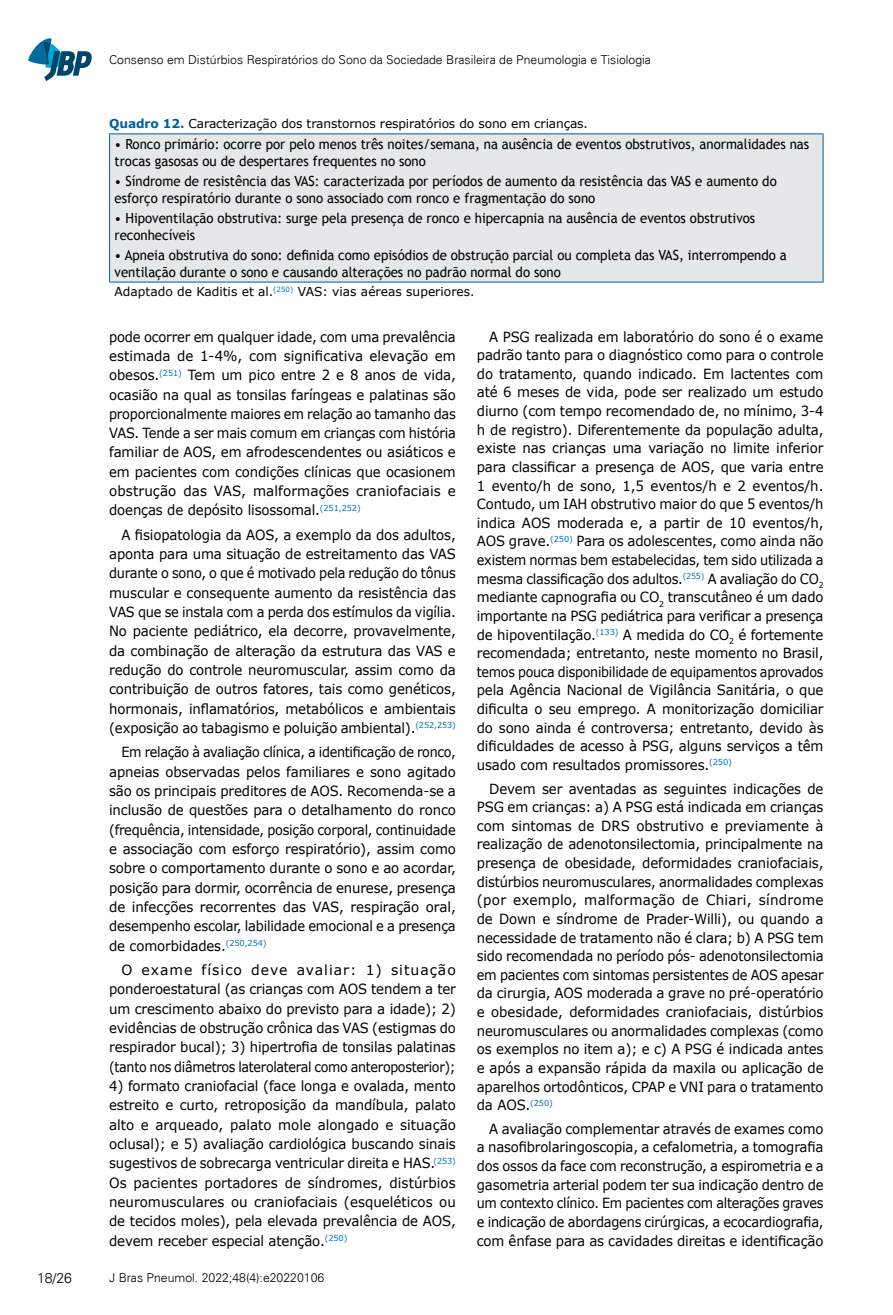
<style>
.page{position:relative;width:893px;height:1315px;background:#fff}
.page>*{position:absolute;margin:0;border:0;box-sizing:border-box;transform-origin:0 0}
.t1{font:14px/18.6px "Verdana";letter-spacing:-.01em;color:#000;text-align:justify;scale:.95 1}
.t2{font:14px/16.8px "Trebuchet MS";color:#000;scale:.94 1}
.t3{font:14px/19.2px "Verdana";letter-spacing:-.01em;color:#000;text-align:justify;scale:.91 1}
.t4{font:14px/19.2px "Verdana";letter-spacing:-.01em;color:#000;text-align:justify;scale:.94 1}
.t5{font:14px/19.2px "Verdana";letter-spacing:-.01em;color:#000;text-align:justify}
.t6{font:300 14px "Univers";color:#000}
.t7{font:12.25px "Verdana";letter-spacing:-.01em;color:#000}
.t8{font:300 12.25px "Univers";color:#000}
.s1{font-weight:700;color:#01609a}
</style>
<div class="page">
<svg style="left:28px;top:38px;width:64px;height:43px"></svg>
<div style="left:110px;top:134px;width:713px;height:148px;background:#e6e7e8"></div>
<hr style="left:109px;top:282px;width:714px;height:1px;background:#01609a">
<hr style="left:109px;top:133px;width:714px;height:1px;background:#01609a">
<hr style="left:109px;top:134px;width:1px;height:37px;background:#01609a">
<hr style="left:823px;top:134px;width:1px;height:37px;background:#01609a">
<hr style="left:109px;top:171px;width:1px;height:37px;background:#01609a">
<hr style="left:823px;top:171px;width:1px;height:37px;background:#01609a">
<hr style="left:109px;top:208px;width:1px;height:37px;background:#01609a">
<hr style="left:823px;top:208px;width:1px;height:37px;background:#01609a">
<hr style="left:109px;top:245px;width:1px;height:37px;background:#01609a">
<hr style="left:823px;top:245px;width:1px;height:37px;background:#01609a">
<p class="t8" style="left:109px;top:52px;width:543px">Consenso em Distúrbios Respiratórios do Sono da Sociedade Brasileira de Pneumologia e Tisiologia</p>
<p class="t7" style="left:109px;top:116px;width:480px"><span class="s1">Quadro 12.</span> Caracterização dos transtornos respiratórios do sono em crianças.</p>
<p class="t2" style="left:115px;top:136px;width:741px">• Ronco primário: ocorre por pelo menos três noites/semana, na ausência de eventos obstrutivos, anormalidades nas trocas gasosas ou de despertares frequentes no sono</p>
<p class="t2" style="left:115px;top:173px;width:706px">• Síndrome de resistência das VAS: caracterizada por períodos de aumento da resistência das VAS e aumento do esforço respiratório durante o sono associado com ronco e fragmentação do sono</p>
<p class="t2" style="left:115px;top:210px;width:683px">• Hipoventilação obstrutiva: surge pela presença de ronco e hipercapnia na ausência de eventos obstrutivos reconhecíveis</p>
<p class="t2" style="left:115px;top:247px;width:717px">• Apneia obstrutiva do sono: definida como episódios de obstrução parcial ou completa das VAS, interrompendo a ventilação durante o sono e causando alterações no padrão normal do sono</p>
<p class="t7" style="left:115px;top:284px;width:362px">Adaptado de Kaditis et al.<sup>(250)</sup> VAS: vias aéreas superiores.</p>
<p class="t4" style="left:109px;top:327px;width:370px">pode ocorrer em qualquer idade, com uma prevalência estimada de 1-4%, com significativa elevação em obesos.<sup>(251)</sup> Tem um pico entre 2 e 8 anos de vida, ocasião na qual as tonsilas faríngeas e palatinas são proporcionalmente maiores em relação ao tamanho das VAS. Tende a ser mais comum em crianças com história familiar de AOS, em afrodescendentes ou asiáticos e em pacientes com condições clínicas que ocasionem obstrução das VAS, malformações craniofaciais e doenças de depósito lisossomal.<sup>(251,252)</sup></p>
<p class="t1" style="left:109px;top:525px;width:367px;line-height:19.2px;text-indent:12px">A fisiopatologia da AOS, a exemplo da dos adultos, aponta para uma situação de estreitamento das VAS durante o sono, o que é motivado pela redução do tônus muscular e consequente aumento da resistência das VAS que se instala com a perda dos estímulos da vigília.<br>No paciente pediátrico, ela decorre, provavelmente, da combinação de alteração da estrutura das VAS e redução do controle neuromuscular, assim como da contribuição de outros fatores, tais como genéticos, hormonais, inflamatórios, metabólicos e ambientais (exposição ao tabagismo e poluição ambiental).<sup>(252,253)</sup></p>
<p class="t3" style="left:109px;top:743px;width:383px;text-indent:12px">Em relação à avaliação clínica, a identificação de ronco, apneias observadas pelos familiares e sono agitado são os principais preditores de AOS. Recomenda-se a inclusão de questões para o detalhamento do ronco (frequência, intensidade, posição corporal, continuidade e associação com esforço respiratório), assim como sobre o comportamento durante o sono e ao acordar, posição para dormir, ocorrência de enurese, presença de infecções recorrentes das VAS, respiração oral, desempenho escolar, labilidade emocional e a presença de comorbidades.<sup>(250,254)</sup></p>
<p class="t5" style="left:109px;top:960px;width:348px;text-indent:12px">O exame físico deve avaliar: 1) situação ponderoestatural (as crianças com AOS tendem a ter um crescimento abaixo do previsto para a idade); 2) evidências de obstrução crônica das VAS (estigmas do respirador bucal); 3) hipertrofia de tonsilas palatinas (tanto nos diâmetros laterolateral como anteroposterior);</p>
<p class="t1" style="left:109px;top:1076px;width:367px;line-height:19.2px">4) formato craniofacial (face longa e ovalada, mento estreito e curto, retroposição da mandíbula, palato alto e arqueado, palato mole alongado e situação oclusal); e 5) avaliação cardiológica buscando sinais sugestivos de sobrecarga ventricular direita e HAS.<sup>(253)<br></sup>Os pacientes portadores de síndromes, distúrbios neuromusculares ou craniofaciais (esqueléticos ou de tecidos moles), pela elevada prevalência de AOS, devem receber especial atenção.<sup>(250)</sup></p>
<p class="t6" style="left:37px;top:1269px;width:37px">18/26</p>
<p class="t8" style="left:109px;top:1270px;width:217px">J Bras Pneumol. 2022;48(4):e20220106</p>
<p class="t1" style="left:477px;top:327px;width:367px;text-indent:12px">A PSG realizada em laboratório do sono é o exame padrão tanto para o diagnóstico como para o controle do tratamento, quando indicado. Em lactentes com até 6 meses de vida, pode ser realizado um estudo diurno (com tempo recomendado de, no mínimo, 3-4 h de registro). Diferentemente da população adulta, existe nas crianças uma variação no limite inferior para classificar a presença de AOS, que varia entre 1 evento/h de sono, 1,5 eventos/h e 2 eventos/h.<br>Contudo, um IAH obstrutivo maior do que 5 eventos/h indica AOS moderada e, a partir de 10 eventos/h, AOS grave.<sup>(250)</sup> Para os adolescentes, como ainda não existem normas bem estabelecidas, tem sido utilizada a mesma classificação dos adultos.<sup>(255)</sup> A avaliação do CO<sub>2 </sub>mediante capnografia ou CO<sub>2</sub> transcutâneo é um dado importante na PSG pediátrica para verificar a presença de hipoventilação.<sup>(133)</sup> A medida do CO<sub>2</sub> é fortemente recomendada; entretanto, neste momento no Brasil, temos pouca disponibilidade de equipamentos aprovados pela Agência Nacional de Vigilância Sanitária, o que dificulta o seu emprego. A monitorização domiciliar do sono ainda é controversa; entretanto, devido às dificuldades de acesso à PSG, alguns serviços a têm usado com resultados promissores.<sup>(250)</sup></p>
<p class="t1" style="left:477px;top:779px;width:367px;text-indent:12px">Devem ser aventadas as seguintes indicações de PSG em crianças: a) A PSG está indicada em crianças com sintomas de DRS obstrutivo e previamente à realização de adenotonsilectomia, principalmente na presença de obesidade, deformidades craniofaciais, distúrbios neuromusculares, anormalidades complexas (por exemplo, malformação de Chiari, síndrome de Down e síndrome de Prader-Willi), ou quando a necessidade de tratamento não é clara; b) A PSG tem sido recomendada no período pós- adenotonsilectomia em pacientes com sintomas persistentes de AOS apesar da cirurgia, AOS moderada a grave no pré-operatório e obesidade, deformidades craniofaciais, distúrbios neuromusculares ou anormalidades complexas (como os exemplos no item a); e c) A PSG é indicada antes e após a expansão rápida da maxila ou aplicação de aparelhos ortodônticos, CPAP e VNI para o tratamento da AOS.<sup>(250)</sup></p>
<p class="t1" style="left:477px;top:1119px;width:366px;text-indent:12px">A avaliação complementar através de exames como a nasofibrolaringoscopia, a cefalometria, a tomografia dos ossos da face com reconstrução, a espirometria e a gasometria arterial podem ter sua indicação dentro de um contexto clínico. Em pacientes com alterações graves e indicação de abordagens cirúrgicas, a ecocardiografia, com ênfase para as cavidades direitas e identificação</p>
</div>
